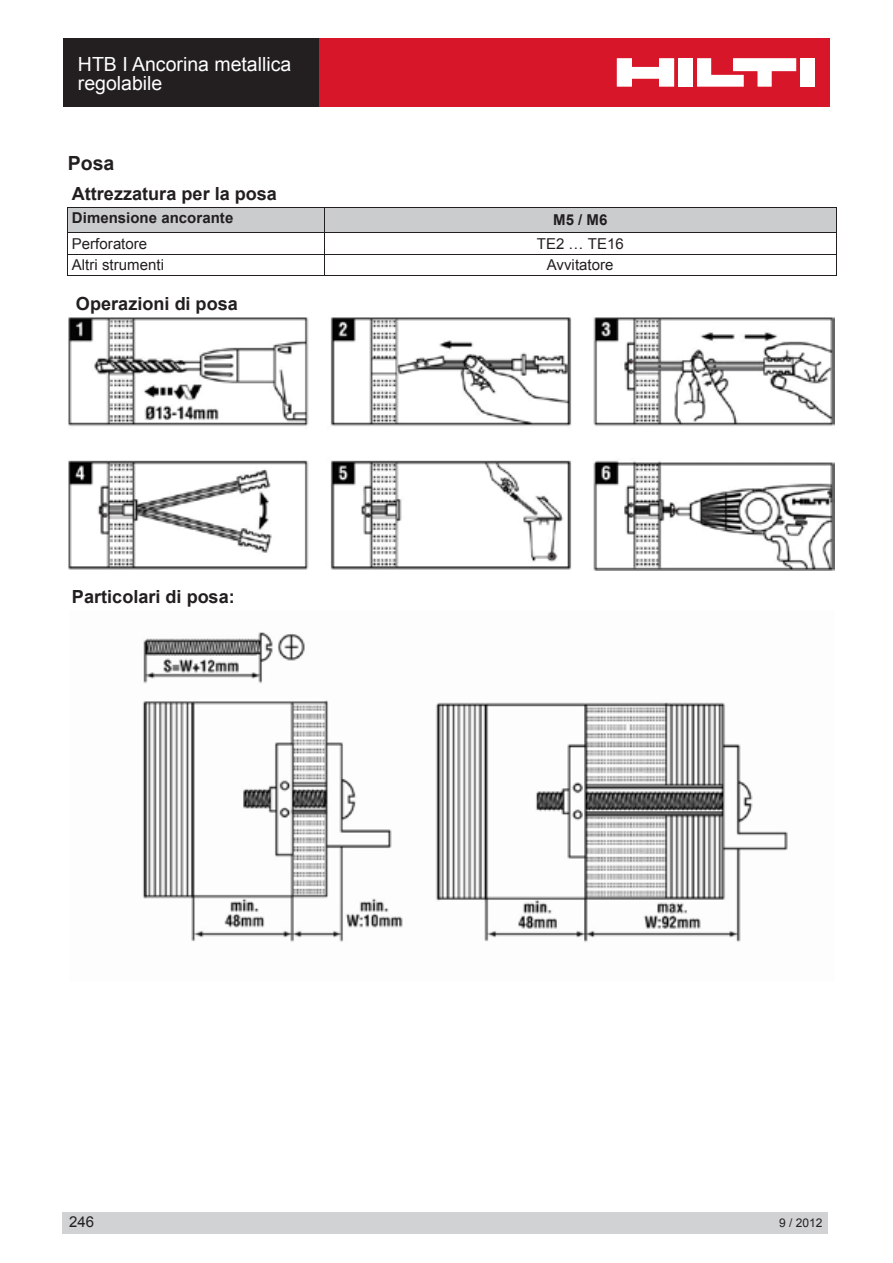
<style>
.page{position:relative;width:893px;height:1263px;background:#fff}
.page>*{position:absolute;margin:0;border:0;box-sizing:border-box;transform-origin:0 0}
.t1{font:21.15px/21.1px "Helvetica Neue";color:#fff}
.t2{font:19.5px "Arial";color:#fff}
.t3{font:700 19.5px "Arial";color:#231f20}
.t4{font:19.05px "Helvetica Neue";color:#231f20}
.t5{font:700 18px "Arial";color:#231f20}
.t6{font:15px "Arial";color:#231f20}
.t7{font:700 15px "Arial";letter-spacing:.005em;color:#231f20}
.t8{font:12px "Arial";color:#231f20}
.t9{font:10.65px "Helvetica Neue";color:#231f20}
.s1{font-size:29.7px}
</style>
<div class="page">
<hr style="left:68px;top:208px;width:4px;height:20px;background:#cbccce">
<hr style="left:320px;top:208px;width:4px;height:20px;background:#cbccce">
<div style="left:68px;top:228px;width:256px;height:5px;background:#cbccce"></div>
<div style="left:72px;top:208px;width:248px;height:20px;background:#cbccce"></div>
<hr style="left:324px;top:208px;width:4px;height:25px;background:#cbccce">
<hr style="left:832px;top:208px;width:4px;height:25px;background:#cbccce">
<div style="left:328px;top:208px;width:504px;height:25px;background:#cbccce"></div>
<hr style="left:69px;top:207px;width:255px;height:1px;background:#231f20">
<hr style="left:324px;top:207px;width:512px;height:1px;background:#231f20">
<hr style="left:68px;top:233px;width:256px;height:1px;background:#231f20">
<hr style="left:324px;top:233px;width:512px;height:1px;background:#231f20">
<hr style="left:68px;top:254px;width:256px;height:1px;background:#231f20">
<hr style="left:324px;top:254px;width:512px;height:1px;background:#231f20">
<svg style="left:67px;top:207px;width:2px;height:69px"></svg>
<hr style="left:68px;top:275px;width:256px;height:1px;background:#231f20">
<svg style="left:324px;top:208px;width:1px;height:67px"></svg>
<hr style="left:324px;top:275px;width:512px;height:1px;background:#231f20">
<svg style="left:836px;top:207px;width:1px;height:69px"></svg>
<img style="left:68px;top:317px;width:767px;height:254px">
<img style="left:142px;top:632px;width:646px;height:310px">
<div style="left:319px;top:38px;width:510px;height:68px;background:#d71729"></div>
<div style="left:64px;top:38px;width:255px;height:68px;background:#231f20"></div>
<div style="left:800px;top:58px;width:14px;height:29px;background:#fff"></div>
<div style="left:678px;top:58px;width:15px;height:28px;background:#fff"></div>
<svg style="left:697px;top:58px;width:100px;height:29px"></svg>
<svg style="left:617px;top:58px;width:72px;height:29px"></svg>
<div style="left:63px;top:1212px;width:765px;height:21px;background:#d1d2d4"></div>
<p class="t1" style="left:67px;top:56px;width:237px">HTB <span class="s1">I</span> Ancorina metallica regolabile</p>
<p class="t2" style="left:78px;top:51px;width:215px">HTB I Ancorina metallica</p>
<p class="t2" style="left:78px;top:70px;width:86px">regolabile</p>
<p class="t3" style="left:68px;top:150px;width:48px">Posa</p>
<p class="t5" style="left:72px;top:182px;width:206px">Attrezzatura per la posa</p>
<p class="t7" style="left:72px;top:208px;width:163px">Dimensione ancorante</p>
<p class="t7" style="left:553px;top:210px;width:56px">M5 / M6</p>
<p class="t6" style="left:72px;top:234px;width:77px">Perforatore</p>
<p class="t6" style="left:537px;top:234px;width:88px">TE2 … TE16</p>
<p class="t6" style="left:72px;top:255px;width:94px">Altri strumenti</p>
<p class="t6" style="left:547px;top:255px;width:68px">Avvitatore</p>
<p class="t5" style="left:76px;top:291px;width:163px">Operazioni di posa</p>
<p class="t5" style="left:72px;top:585px;width:164px">Particolari di posa:</p>
<p class="t6" style="left:69px;top:1212px;width:27px">246</p>
<p class="t8" style="left:779px;top:1215px;width:45px">9 / 2012</p>
<p class="t4" style="left:67px;top:1212px;width:33px">296</p>
<p class="t9" style="left:790px;top:1216px;width:40px">2 / 2010</p>
</div>
